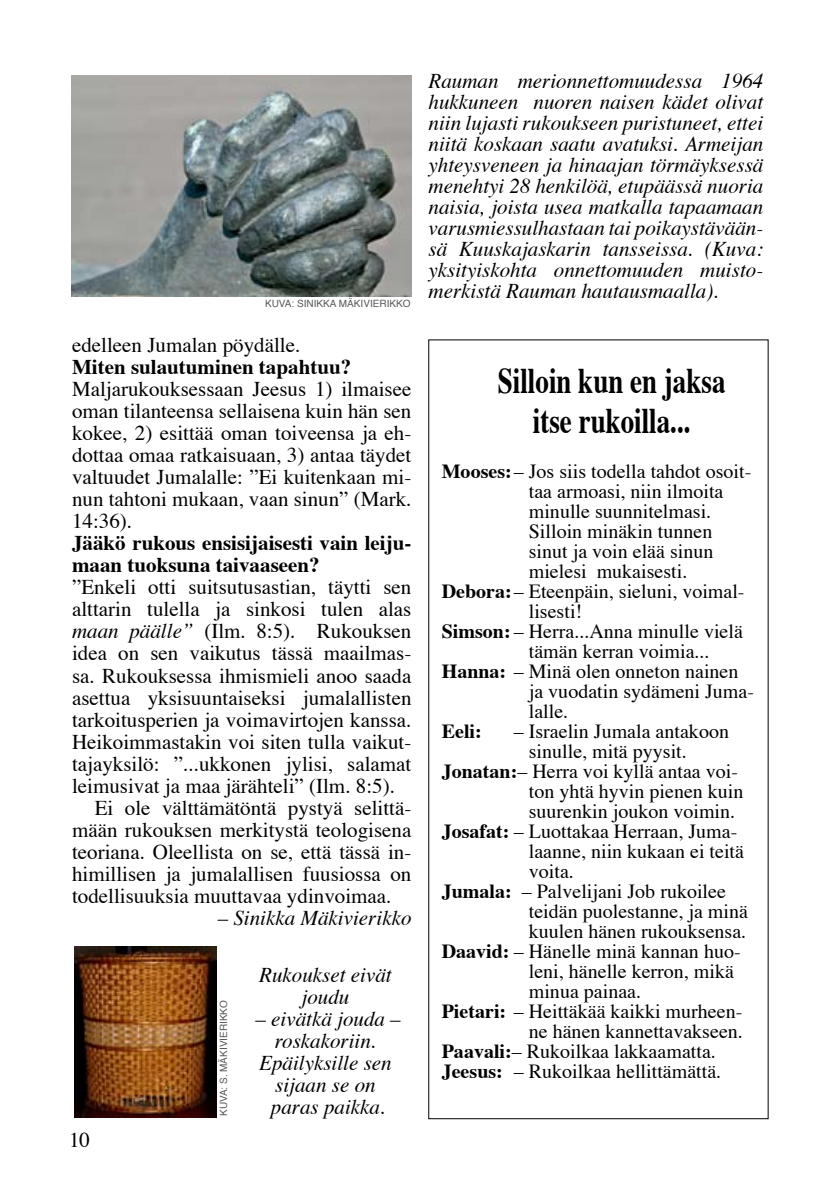
<style>
.page{position:relative;width:840px;height:1191px;background:#fff}
.page>*{position:absolute;margin:0;border:0;box-sizing:border-box;transform-origin:0 0}
.t1{font:700 36px/40px "Times";color:#000;text-align:center;scale:.75 1}
.t2{font:21px/22px "Times";color:#000;text-align:justify}
.t3{font:italic 21px/21px "Times";color:#000;text-align:center}
.t4{font:700 21px/22px "Times";color:#000}
.t5{font:20px "Times";color:#000}
.t6{font:700 20px "Times";color:#000}
.t7{font:10px "Helvetica";color:#58595b}
.s1{font-style:italic}
.s2{font-weight:700}
</style>
<div class="page">
<img style="left:75px;top:946px;width:142px;height:171px">
<img style="left:71px;top:75px;width:340px;height:221px">
<p class="t7" style="left:265px;top:295px;width:147px">KUVA: SINIKKA MÄKIVIERIKKO</p>
<p class="t2" style="left:72px;top:332px;width:230px">edelleen Jumalan pöydälle.</p>
<p class="t4" style="left:72px;top:354px;width:280px">Miten sulautuminen tapahtuu?</p>
<p class="t2" style="left:72px;top:376px;width:341px">Maljarukouksessaan Jeesus 1) ilmaisee oman tilanteensa sellaisena kuin hän sen kokee, 2) esittää oman toiveensa ja eh&shy;dottaa omaa ratkaisuaan, 3) antaa täydet valtuudet Jumalalle: ”Ei kuitenkaan mi&shy;nun tahtoni mukaan, vaan sinun” (Mark.<br>14:36).</p>
<p class="t4" style="left:72px;top:530px;width:341px">Jääkö rukous ensisijaisesti vain leiju&shy;maan tuoksuna taivaaseen?</p>
<p class="t2" style="left:72px;top:574px;width:341px">”Enkeli otti suitsutusastian, täytti sen</p>
<p class="t2" style="left:72px;top:596px;width:341px">alttarin tulella ja sinkosi tulen alas</p>
<p class="t2" style="left:72px;top:618px;width:341px"><span class="s1">maan päälle”</span> (Ilm. 8:5). Rukouksen</p>
<p class="t2" style="left:72px;top:640px;width:341px">idea on sen vaikutus tässä maailmas-</p>
<p class="t2" style="left:72px;top:662px;width:341px">sa. Rukouksessa ihmismieli anoo saada</p>
<p class="t2" style="left:72px;top:684px;width:341px">asettua yksisuuntaiseksi jumalallisten</p>
<p class="t2" style="left:72px;top:706px;width:341px">tarkoitusperien ja voimavirtojen kanssa.</p>
<p class="t2" style="left:72px;top:728px;width:341px">Heikoimmastakin voi siten tulla vaikut-</p>
<p class="t2" style="left:72px;top:750px;width:341px">tajayksilö: ”...ukkonen jylisi, salamat</p>
<p class="t2" style="left:72px;top:772px;width:324px">leimusivat ja maa järähteli” (Ilm. 8:5).</p>
<p class="t2" style="left:95px;top:794px;width:318px">Ei ole välttämätöntä pystyä selittä-</p>
<p class="t2" style="left:72px;top:816px;width:341px">mään rukouksen merkitystä teologisena</p>
<p class="t2" style="left:72px;top:838px;width:341px">teoriana. Oleellista on se, että tässä in-</p>
<p class="t2" style="left:72px;top:860px;width:341px">himillisen ja jumalallisen fuusiossa on</p>
<p class="t2" style="left:72px;top:882px;width:321px">todellisuuksia muuttavaa ydinvoimaa.</p>
<p class="t3" style="left:217px;top:905px;width:195px">– Sinikka Mäkivierikko</p>
<p class="t2" style="left:69px;top:1127px;width:22px">10</p>
<p class="t7" style="left:215px;top:1116px;width:117px;rotate:-90deg">KUVA: S. MÄKIVIERIKKO</p>
<p class="t3" style="left:259px;top:962px;width:134px;line-height:22px">Rukoukset eivät joudu</p>
<p class="t3" style="left:255px;top:1006px;width:147px;line-height:22px">– eivätkä jouda – roskakoriin.<br>Epäilyksille sen sijaan se on paras paikka.</p>
<p class="t3" style="left:428px;top:69px;width:336px;text-align:justify">Rauman merionnettomuudessa 1964 hukkuneen nuoren naisen kädet olivat niin lujasti rukoukseen puristuneet, ettei niitä koskaan saatu avatuksi. Armeijan yhteysveneen ja hinaajan törmäyksessä menehtyi 28 henkilöä, etupäässä nuoria naisia, joista usea matkalla tapaamaan varusmiessulhastaan tai poikaystävään&shy;sä Kuuskajaskarin tansseissa. (Kuva: yksityiskohta onnettomuuden muisto&shy;merkistä Rauman hautausmaalla).</p>
<h1 class="t1" style="left:497px;top:357px;width:305px">Silloin kun en jaksa itse rukoilla...</h1>
<p class="t5" style="left:441px;top:453px;width:311px"><span class="s2">Mooses:</span>– Jos siis todella tahdot osoit-</p>
<p class="t5" style="left:528px;top:473px;width:196px">taa armoasi, niin ilmoita</p>
<p class="t5" style="left:528px;top:493px;width:184px">minulle suunnitelmasi.</p>
<p class="t5" style="left:528px;top:513px;width:185px">Silloin minäkin tunnen</p>
<p class="t5" style="left:528px;top:533px;width:186px">sinut ja voin elää sinun</p>
<p class="t5" style="left:528px;top:553px;width:160px">mielesi mukaisesti.</p>
<p class="t5" style="left:441px;top:573px;width:304px"><span class="s2">Debora:</span>– Eteenpäin, sieluni, voimal-</p>
<p class="t5" style="left:528px;top:593px;width:55px">lisesti!</p>
<p class="t5" style="left:441px;top:613px;width:302px"><span class="s2">Simson:</span> – Herra...Anna minulle vielä</p>
<p class="t5" style="left:528px;top:633px;width:182px">tämän kerran voimia...</p>
<p class="t5" style="left:441px;top:653px;width:298px"><span class="s2">Hanna:</span> – Minä olen onneton nainen</p>
<p class="t5" style="left:528px;top:673px;width:226px">ja vuodatin sydämeni Juma-</p>
<p class="t5" style="left:528px;top:693px;width:41px">lalle.</p>
<p class="t6" style="left:441px;top:712px;width:41px">Eeli:</p>
<p class="t5" style="left:513px;top:713px;width:216px">– Israelin Jumala antakoon</p>
<p class="t5" style="left:528px;top:733px;width:159px">sinulle, mitä pyysit.</p>
<p class="t5" style="left:441px;top:753px;width:298px"><span class="s2">Jonatan:</span>– Herra voi kyllä antaa voi-</p>
<p class="t5" style="left:528px;top:773px;width:216px">ton yhtä hyvin pienen kuin</p>
<p class="t5" style="left:528px;top:793px;width:208px">suurenkin joukon voimin.</p>
<p class="t5" style="left:441px;top:813px;width:297px"><span class="s2">Josafat:</span> – Luottakaa Herraan, Juma-</p>
<p class="t5" style="left:528px;top:833px;width:216px">laanne, niin kukaan ei teitä</p>
<p class="t5" style="left:528px;top:853px;width:46px">voita.</p>
<p class="t5" style="left:441px;top:873px;width:285px"><span class="s2">Jumala:</span> – Palvelijani Job rukoilee</p>
<p class="t5" style="left:528px;top:893px;width:220px">teidän puolestanne, ja minä</p>
<p class="t5" style="left:528px;top:913px;width:219px">kuulen hänen rukouksensa.</p>
<p class="t5" style="left:441px;top:933px;width:300px"><span class="s2">Daavid:</span> – Hänelle minä kannan huo-</p>
<p class="t5" style="left:528px;top:953px;width:206px">leni, hänelle kerron, mikä</p>
<p class="t5" style="left:528px;top:973px;width:114px">minua painaa.</p>
<p class="t5" style="left:441px;top:993px;width:302px"><span class="s2">Pietari:</span> – Heittäkää kaikki murheen-</p>
<p class="t5" style="left:528px;top:1013px;width:215px">ne hänen kannettavakseen.</p>
<p class="t5" style="left:441px;top:1033px;width:275px"><span class="s2">Paavali:</span>– Rukoilkaa lakkaamatta.</p>
<p class="t5" style="left:441px;top:1053px;width:281px"><span class="s2">Jeesus:</span> – Rukoilkaa hellittämättä.</p>
</div>
